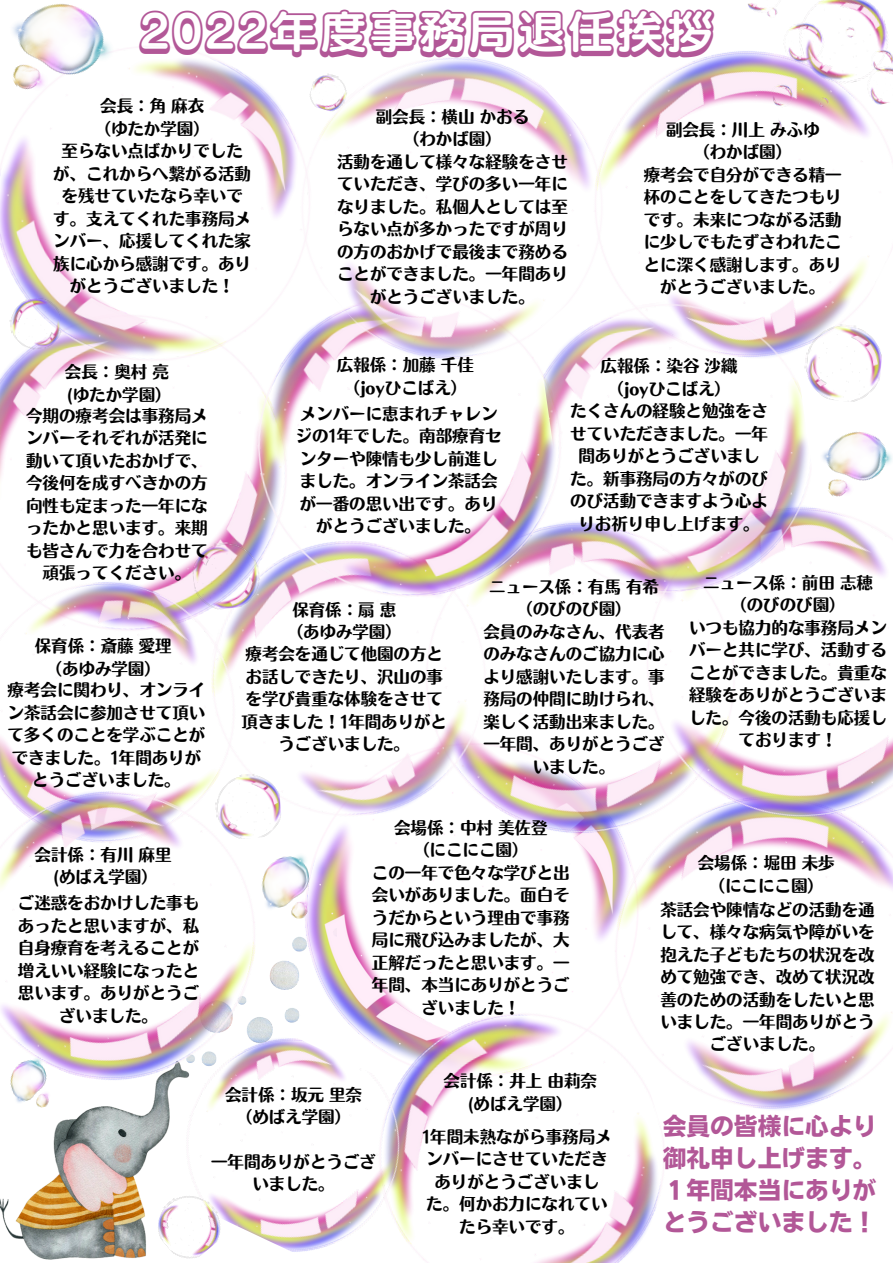
<style>
.page{position:relative;width:893px;height:1264px;background:#fff}
.page>*{position:absolute;margin:0;border:0;box-sizing:border-box;transform-origin:0 0}
.t1{font:49.5px "Canva Shadow TL Std B";color:#b25797}
.t2{font:23.7px/32.1px "Nud Motoya Cedar Std W6";color:#b25797;text-align:justify}
.t3{font:16.5px/22.5px "Motoya Ma Aporo Std W6";color:#000;text-align:center}
</style>
<div class="page">
<img style="left:1px;top:937px;width:302px;height:322px">
<img style="left:303px;top:845px;width:253px;height:165px">
<img style="left:364px;top:656px;width:205px;height:238px">
<img style="left:302px;top:656px;width:212px;height:189px">
<img style="left:0;top:378px;width:243px;height:151px">
<img style="left:662px;top:51px;width:207px;height:270px">
<img style="left:747px;top:6px;width:145px;height:125px">
<img style="left:0;top:529px;width:279px;height:215px">
<img style="left:243px;top:417px;width:292px;height:195px">
<img style="left:0;top:58px;width:240px;height:320px">
<img style="left:240px;top:57px;width:422px;height:360px">
<img style="left:556px;top:737px;width:336px;height:373px">
<img style="left:588px;top:510px;width:304px;height:365px">
<img style="left:342px;top:977px;width:356px;height:285px">
<img style="left:189px;top:538px;width:74px;height:74px">
<img style="left:306px;top:70px;width:45px;height:44px">
<img style="left:535px;top:284px;width:291px;height:323px">
<img style="left:0;top:4px;width:121px;height:104px">
<img style="left:155px;top:1010px;width:276px;height:252px">
<img style="left:0;top:744px;width:302px;height:381px">
<img style="left:213px;top:771px;width:70px;height:69px">
<img style="left:146px;top:1181px;width:86px;height:81px">
<img style="left:803px;top:414px;width:89px;height:94px">
<img style="left:254px;top:850px;width:64px;height:74px">
<img style="left:748px;top:0;width:126px;height:6px">
<img style="left:801px;top:321px;width:81px;height:83px">
<img style="left:7px;top:296px;width:56px;height:56px">
<img style="left:1px;top:1053px;width:56px;height:62px">
<p class="t1" style="left:138px;top:9px;width:578px">2022年度事務局退任挨拶</p>
<p class="t3" style="left:100px;top:95px;width:105px">会長：角麻衣</p>
<p class="t3" style="left:94px;top:117px;width:117px">（ゆたか学園）</p>
<p class="t3" style="left:53px;top:140px;width:199px">至らない点ばかりでしたが、これからへ繋がる活動を残せていたなら幸いです。支えてくれた事務局メンバー、応援してくれた家族に心から感謝です。ありがとうございました！</p>
<p class="t3" style="left:375px;top:105px;width:155px">副会長：横山かおる</p>
<p class="t3" style="left:403px;top:128px;width:100px">（わかば園）</p>
<p class="t3" style="left:337px;top:150px;width:232px">活動を通して様々な経験をさせていただき、学びの多い一年になりました。私個人としては至らない点が多かったですが周りの方のおかげで最後まで務めることができました。一年間ありがとうございました。</p>
<p class="t3" style="left:666px;top:118px;width:155px">副会長：川上みふゆ</p>
<p class="t3" style="left:693px;top:141px;width:100px">（わかば園）</p>
<p class="t3" style="left:643px;top:163px;width:199px">療考会で自分ができる精一杯のことをしてきたつもりです。未来につながる活動に少しでもたずさわれたことに深く感謝します。ありがとうございました。</p>
<p class="t3" style="left:65px;top:360px;width:105px">会長：奥村亮</p>
<p class="t3" style="left:67px;top:383px;width:106px">(ゆたか学園）</p>
<p class="t3" style="left:26px;top:404px;width:183px">今期の療考会は事務局メンバーそれぞれが活発に動いて頂いたおかげで、今後何を成すべきかの方向性も定まった一年になったかと思います。来期も皆さんで力を合わせて頑張ってください。</p>
<p class="t3" style="left:35px;top:634px;width:138px">保育係：斎藤愛理</p>
<p class="t3" style="left:46px;top:657px;width:117px">（あゆみ学園）</p>
<p class="t3" style="left:8px;top:678px;width:199px">療考会に関わり、オンライン茶話会に参加させて頂いて多くのことを学ぶことができました。1年間ありがとうございました。</p>
<p class="t3" style="left:35px;top:843px;width:138px">会計係：有川麻里</p>
<p class="t3" style="left:53px;top:865px;width:106px">(めばえ学園）</p>
<p class="t3" style="left:18px;top:891px;width:183px">ご迷惑をおかけした事もあったと思いますが、私自身療育を考えることが増えいい経験になったと思います。ありがとうございました。</p>
<p class="t3" style="left:337px;top:354px;width:138px">広報係：加藤千佳</p>
<p class="t3" style="left:343px;top:376px;width:125px">（joyひこばえ）</p>
<p class="t3" style="left:295px;top:402px;width:207px">メンバーに恵まれチャレンジの1年でした。南部療育センターや陳情も少し前進しました。オンライン茶話会が一番の思い出です。ありがとうございました。</p>
<p class="t3" style="left:600px;top:355px;width:138px">広報係：染谷沙織</p>
<p class="t3" style="left:607px;top:377px;width:125px">（joyひこばえ）</p>
<p class="t3" style="left:570px;top:400px;width:199px">たくさんの経験と勉強をさせていただきました。一年間ありがとうございました。新事務局の方々がのびのび活動できますよう心よりお祈り申し上げます。</p>
<p class="t3" style="left:292px;top:598px;width:105px">保育係：扇恵</p>
<p class="t3" style="left:287px;top:620px;width:117px">（あゆみ学園）</p>
<p class="t3" style="left:241px;top:643px;width:207px">療考会を通じて他園の方とお話しできたり、沢山の事を学び貴重な体験をさせて頂きました！1年間ありがとうございました。</p>
<p class="t3" style="left:489px;top:575px;width:171px">ニュース係：有馬有希</p>
<p class="t3" style="left:516px;top:598px;width:117px">（のびのび園）</p>
<p class="t3" style="left:483px;top:620px;width:183px">会員のみなさん、代表者のみなさんのご協力に心より感謝いたします。事務局の仲間に助けられ、楽しく活動出来ました。一年間、ありがとうございました。</p>
<p class="t3" style="left:703px;top:571px;width:171px">ニュース係：前田志穂</p>
<p class="t3" style="left:730px;top:594px;width:117px">（のびのび園）</p>
<p class="t3" style="left:689px;top:616px;width:199px">いつも協力的な事務局メンバーと共に学び、活動することができました。貴重な経験をありがとうございました。今後の活動も応援しております！</p>
<p class="t3" style="left:394px;top:816px;width:155px">会場係：中村美佐登</p>
<p class="t3" style="left:413px;top:838px;width:117px">（にこにこ園）</p>
<p class="t3" style="left:372px;top:861px;width:199px">この一年で色々な学びと出会いがありました。面白そうだからという理由で事務局に飛び込みましたが、大正解だったと思います。一年間、本当にありがとうございました！</p>
<p class="t3" style="left:697px;top:851px;width:138px">会場係：堀田未歩</p>
<p class="t3" style="left:708px;top:874px;width:117px">（にこにこ園）</p>
<p class="t3" style="left:660px;top:898px;width:216px">茶話会や陳情などの活動を通して、様々な病気や障がいを抱えた子どもたちの状況を改めて勉強でき、改めて状況改善のための活動をしたいと思いました。一年間ありがとうございました。</p>
<p class="t3" style="left:225px;top:1083px;width:138px">会計係：坂元里奈</p>
<p class="t3" style="left:236px;top:1105px;width:117px">（めばえ学園）</p>
<p class="t3" style="left:211px;top:1149px;width:166px">一年間ありがとうございました。</p>
<p class="t3" style="left:443px;top:1069px;width:155px">会計係：井上由莉奈</p>
<p class="t3" style="left:468px;top:1092px;width:106px">(めばえ学園）</p>
<p class="t3" style="left:422px;top:1124px;width:191px">1年間未熟ながら事務局メンバーにさせていただきありがとうございまし<br>た。何かお力になれていたら幸いです。</p>
<p class="t2" style="left:662px;top:1109px;width:215px">会員の皆様に心より御礼申し上げます。１年間本当にありがとうございました！</p>
</div>
